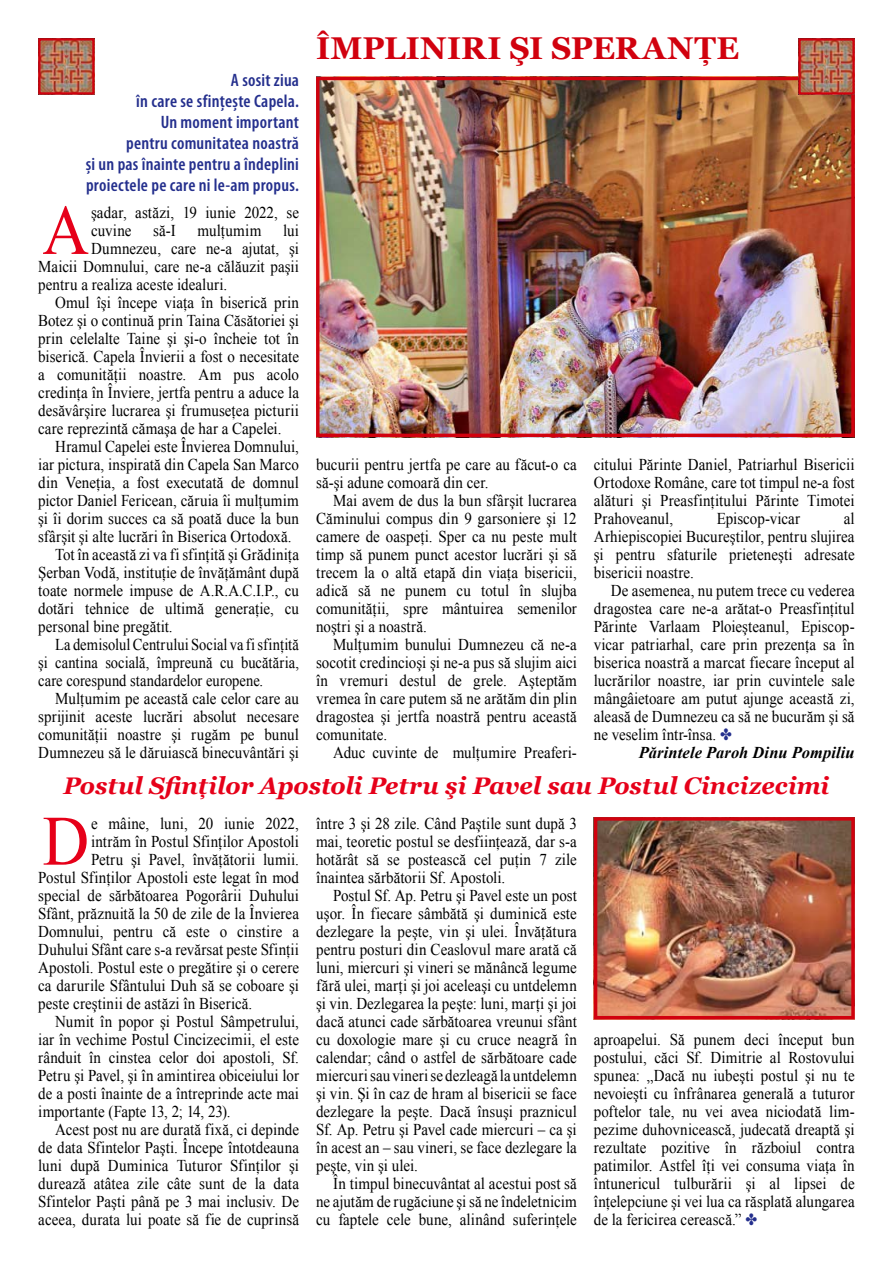
<style>
.page{position:relative;width:893px;height:1263px;background:#fff}
.page>*{position:absolute;margin:0;border:0;box-sizing:border-box;transform-origin:0 0}
.t1{font:70.8px "Times New Roman";color:#e60019;scale:.91 1}
.t2{font:700 31.5px "Georgia";letter-spacing:.01em;color:#d1010e}
.t3{font:italic 700 24px "Georgia";letter-spacing:-.005em;color:#e60019}
.t4{font:600 condensed 18px/21px "Myriad Pro";letter-spacing:.015em;color:#242f8d;text-align:right}
.t5{font:16.5px/18px "Times New Roman";letter-spacing:.005em;color:#000;text-align:justify;scale:.91 1}
.t6{font:16.5px "Times New Roman";letter-spacing:.005em;color:#000;scale:.88 1}
.t7{font:italic 700 16.5px "Times New Roman";letter-spacing:.005em;color:#000}
.s1{color:#242f8d}
</style>
<div class="page">
<img style="left:320px;top:81px;width:531px;height:352px">
<div style="left:316px;top:77px;width:539px;height:360px;border:3px solid #d1010e"></div>
<img style="left:41px;top:41px;width:51px;height:51px">
<div style="left:38px;top:38px;width:57px;height:57px;border:2px solid #d1010e"></div>
<img style="left:801px;top:41px;width:51px;height:51px">
<div style="left:798px;top:38px;width:57px;height:57px;border:2px solid #d1010e"></div>
<img style="left:598px;top:821px;width:253px;height:194px">
<div style="left:594px;top:817px;width:261px;height:202px;border:3px solid #d1010e"></div>
<h2 class="t2" style="left:316px;top:31px;width:424px">ÎMPLINIRI ŞI SPERANŢE</h2>
<p class="t4" style="left:86px;top:70px;width:215px">A sosit ziua<br>în care se sfințește Capela.<br>Un moment important<br>pentru comunitatea noastră<br>și un pas înainte pentru a îndeplini proiectele pe care ni le-am propus.</p>
<h1 class="t1" style="left:43px;top:183px;width:53px">A</h1>
<p class="t5" style="left:91px;top:203px;width:230px">şadar, astăzi, 19 iunie 2022, se cuvine</p>
<p class="t5" style="left:153px;top:221px;width:26px">să-I</p>
<p class="t5" style="left:198px;top:221px;width:72px">mulţumim</p>
<p class="t5" style="left:283px;top:221px;width:19px">lui</p>
<p class="t5" style="left:91px;top:239px;width:230px">Dumnezeu, care ne-a ajutat, şi</p>
<p class="t5" style="left:38px;top:257px;width:288px">Maicii Domnului, care ne-a călăuzit paşii</p>
<p class="t5" style="left:38px;top:275px;width:209px">pentru a realiza aceste idealuri.</p>
<p class="t5" style="left:55px;top:293px;width:269px">Omul îşi începe viaţa în biserică prin</p>
<p class="t5" style="left:38px;top:311px;width:288px">Botez şi o continuă prin Taina Căsătoriei şi</p>
<p class="t5" style="left:38px;top:329px;width:288px">prin celelalte Taine şi şi-o încheie tot în</p>
<p class="t5" style="left:38px;top:347px;width:288px">biserică. Capela Învierii a fost o necesitate</p>
<p class="t5" style="left:38px;top:365px;width:288px">a comunităţii noastre. Am pus acolo</p>
<p class="t5" style="left:38px;top:383px;width:288px">credinţa în Înviere, jertfa pentru a aduce la</p>
<p class="t5" style="left:38px;top:401px;width:288px">desăvârşire lucrarea şi frumuseţea picturii</p>
<p class="t5" style="left:38px;top:419px;width:269px">care reprezintă cămaşa de har a Capelei.</p>
<p class="t5" style="left:55px;top:437px;width:269px">Hramul Capelei este Învierea Domnului,</p>
<p class="t5" style="left:38px;top:455px;width:288px">iar pictura, inspirată din Capela San Marco</p>
<p class="t5" style="left:38px;top:473px;width:288px">din Veneţia, a fost executată de domnul</p>
<p class="t5" style="left:38px;top:491px;width:288px">pictor Daniel Fericean, căruia îi mulţumim</p>
<p class="t5" style="left:38px;top:509px;width:288px">şi îi dorim succes ca să poată duce la bun</p>
<p class="t5" style="left:38px;top:527px;width:280px">sfârşit şi alte lucrări în Biserica Ortodoxă.</p>
<p class="t5" style="left:55px;top:545px;width:269px">Tot în această zi va fi sfinţită şi Grădiniţa</p>
<p class="t5" style="left:38px;top:563px;width:288px">Şerban Vodă, instituţie de învăţământ după</p>
<p class="t5" style="left:38px;top:581px;width:288px">toate normele impuse de A.R.A.C.I.P., cu</p>
<p class="t5" style="left:38px;top:599px;width:288px">dotări tehnice de ultimă generaţie, cu</p>
<p class="t5" style="left:38px;top:617px;width:149px">personal bine pregătit.</p>
<p class="t6" style="left:55px;top:633px;width:278px">La demisolul Centrului Social va fi sfinţită</p>
<p class="t6" style="left:38px;top:651px;width:298px">şi cantina socială, împreună cu bucătăria,</p>
<p class="t6" style="left:38px;top:669px;width:257px">care corespund standardelor europene.</p>
<p class="t5" style="left:55px;top:689px;width:269px">Mulţumim pe această cale celor care au</p>
<p class="t5" style="left:38px;top:707px;width:288px">sprijinit aceste lucrări absolut necesare</p>
<p class="t5" style="left:38px;top:725px;width:288px">comunităţii noastre şi rugăm pe bunul</p>
<p class="t5" style="left:38px;top:743px;width:288px">Dumnezeu să le dăruiască binecuvântări şi</p>
<p class="t5" style="left:316px;top:455px;width:288px">bucurii pentru jertfa pe care au făcut-o ca să-şi adune comoară din cer.</p>
<p class="t5" style="left:316px;top:491px;width:288px;text-indent:17px">Mai avem de dus la bun sfârşit lucrarea Căminului compus din 9 garsoniere şi 12 camere de oaspeţi. Sper ca nu peste mult timp să punem punct acestor lucrări şi să trecem la o altă etapă din viaţa bisericii, adică să ne punem cu totul în slujba comunităţii, spre mântuirea semenilor noştri şi a noastră.</p>
<p class="t5" style="left:316px;top:635px;width:288px;text-indent:17px">Mulţumim bunului Dumnezeu că ne-a socotit credincioşi şi ne-a pus să slujim aici în vremuri destul de grele. Aşteptăm vremea în care putem să ne arătăm din plin dragostea şi jertfa noastră pentru această comunitate.</p>
<p class="t5" style="left:333px;top:743px;width:269px">Aduc cuvinte de mulţumire Preaferi-</p>
<p class="t5" style="left:594px;top:455px;width:288px">citului Părinte Daniel, Patriarhul Bisericii Ortodoxe Române, care tot timpul ne-a fost alături şi Preasfinţitului Părinte Timotei Prahoveanul,</p>
<p class="t5" style="left:594px;top:509px;width:288px;text-indent:250px">al Arhiepiscopiei Bucureştilor, pentru slujirea şi pentru sfaturile prieteneşti adresate bisericii noastre.</p>
<p class="t5" style="left:594px;top:581px;width:288px;text-indent:17px">De asemenea, nu putem trece cu vederea dragostea care ne-a arătat-o Preasfinţitul Părinte Varlaam Ploieşteanul, Episcop&shy;vicar patriarhal, care prin prezenţa sa în biserica noastră a marcat fiecare început al lucrărilor noastre, iar prin cuvintele sale mângâietoare am putut ajunge această zi, aleasă de Dumnezeu ca să ne bucurăm şi să ne veselim într-însa. <span class="s1">✤</span></p>
<p class="t7" style="left:639px;top:741px;width:217px">Părintele Paroh Dinu Pompiliu</p>
<h3 class="t3" style="left:64px;top:772px;width:767px">Postul Sfinţilor Apostoli Petru şi Pavel sau Postul Cincizecimi</h3>
<h1 class="t1" style="left:43px;top:793px;width:53px">D</h1>
<p class="t5" style="left:91px;top:814px;width:230px">e mâine, luni, 20 iunie 2022,</p>
<p class="t5" style="left:717px;top:509px;width:93px">Episcop-vicar</p>
<p class="t5" style="left:316px;top:814px;width:288px">între 3 şi 28 zile. Când Paştile sunt după 3 mai, teoretic postul se desfiinţează, dar s-a hotărât să se postească cel puţin 7 zile înaintea sărbătorii Sf. Apostoli.</p>
<p class="t5" style="left:316px;top:886px;width:288px;text-indent:17px">Postul Sf. Ap. Petru şi Pavel este un post uşor. În fiecare sâmbătă şi duminică este dezlegare la peşte, vin şi ulei. Învăţătura pentru posturi din Ceaslovul mare arată că luni, miercuri şi vineri se mănâncă legume fără ulei, marţi şi joi aceleaşi cu untdelemn şi vin. Dezlegarea la peşte: luni, marţi şi joi dacă atunci cade sărbătoarea vreunui sfânt cu doxologie mare şi cu cruce neagră în calendar; când o astfel de sărbătoare cade miercuri sau vineri se dezleagă la untdelemn şi vin. Şi în caz de hram al bisericii se face dezlegare la peşte. Dacă însuşi praznicul Sf. Ap. Petru şi Pavel cade miercuri – ca şi în acest an – sau vineri, se face dezlegare la peşte, vin şi ulei.</p>
<p class="t5" style="left:316px;top:1174px;width:288px;text-indent:17px">În timpul binecuvântat al acestui post să ne ajutăm de rugăciune şi să ne îndeletnicim cu faptele cele bune, alinând suferinţele</p>
<p class="t5" style="left:91px;top:832px;width:230px">intrăm în Postul Sfinţilor Apostoli</p>
<p class="t5" style="left:91px;top:850px;width:230px">Petru şi Pavel, învăţătorii lumii.</p>
<p class="t5" style="left:38px;top:868px;width:288px">Postul Sfinţilor Apostoli este legat în mod</p>
<p class="t5" style="left:38px;top:886px;width:288px">special de sărbătoarea Pogorârii Duhului</p>
<p class="t5" style="left:38px;top:904px;width:288px">Sfânt, prăznuită la 50 de zile de la Învierea</p>
<p class="t5" style="left:38px;top:922px;width:288px">Domnului, pentru că este o cinstire a</p>
<p class="t5" style="left:38px;top:940px;width:288px">Duhului Sfânt care s-a revărsat peste Sfinţii</p>
<p class="t5" style="left:38px;top:958px;width:288px">Apostoli. Postul este o pregătire şi o cerere</p>
<p class="t5" style="left:38px;top:976px;width:288px">ca darurile Sfântului Duh să se coboare şi</p>
<p class="t5" style="left:38px;top:994px;width:237px">peste creştinii de astăzi în Biserică.</p>
<p class="t5" style="left:55px;top:1012px;width:269px">Numit în popor şi Postul Sâmpetrului,</p>
<p class="t5" style="left:38px;top:1030px;width:288px">iar în vechime Postul Cincizecimii, el este</p>
<p class="t5" style="left:38px;top:1048px;width:288px">rânduit în cinstea celor doi apostoli, Sf.</p>
<p class="t5" style="left:38px;top:1066px;width:288px">Petru şi Pavel, şi în amintirea obiceiului lor</p>
<p class="t5" style="left:38px;top:1084px;width:288px">de a posti înainte de a întreprinde acte mai</p>
<p class="t5" style="left:38px;top:1102px;width:213px">importante (Fapte 13, 2; 14, 23).</p>
<p class="t5" style="left:55px;top:1120px;width:269px">Acest post nu are durată fixă, ci depinde</p>
<p class="t5" style="left:38px;top:1138px;width:288px">de data Sfintelor Paşti. Începe întotdeauna</p>
<p class="t5" style="left:38px;top:1156px;width:288px">luni după Duminica Tuturor Sfinţilor şi</p>
<p class="t5" style="left:38px;top:1174px;width:288px">durează atâtea zile câte sunt de la data</p>
<p class="t5" style="left:38px;top:1192px;width:288px">Sfintelor Paşti până pe 3 mai inclusiv. De</p>
<p class="t5" style="left:38px;top:1210px;width:288px">aceea, durata lui poate să fie de cuprinsă</p>
<p class="t5" style="left:594px;top:1030px;width:288px">aproapelui. Să punem deci început bun postului, căci Sf. Dimitrie al Rostovului spunea: „Dacă nu iubeşti postul şi nu te nevoieşti cu înfrânarea generală a tuturor poftelor tale, nu vei avea niciodată lim&shy;pezime duhovnicească, judecată dreaptă şi rezultate pozitive în războiul contra patimilor. Astfel îţi vei consuma viaţa în întunericul tulburării şi al lipsei de înţelepciune şi vei lua ca răsplată alungarea de la fericirea cerească.” <span class="s1">✤</span></p>
</div>
